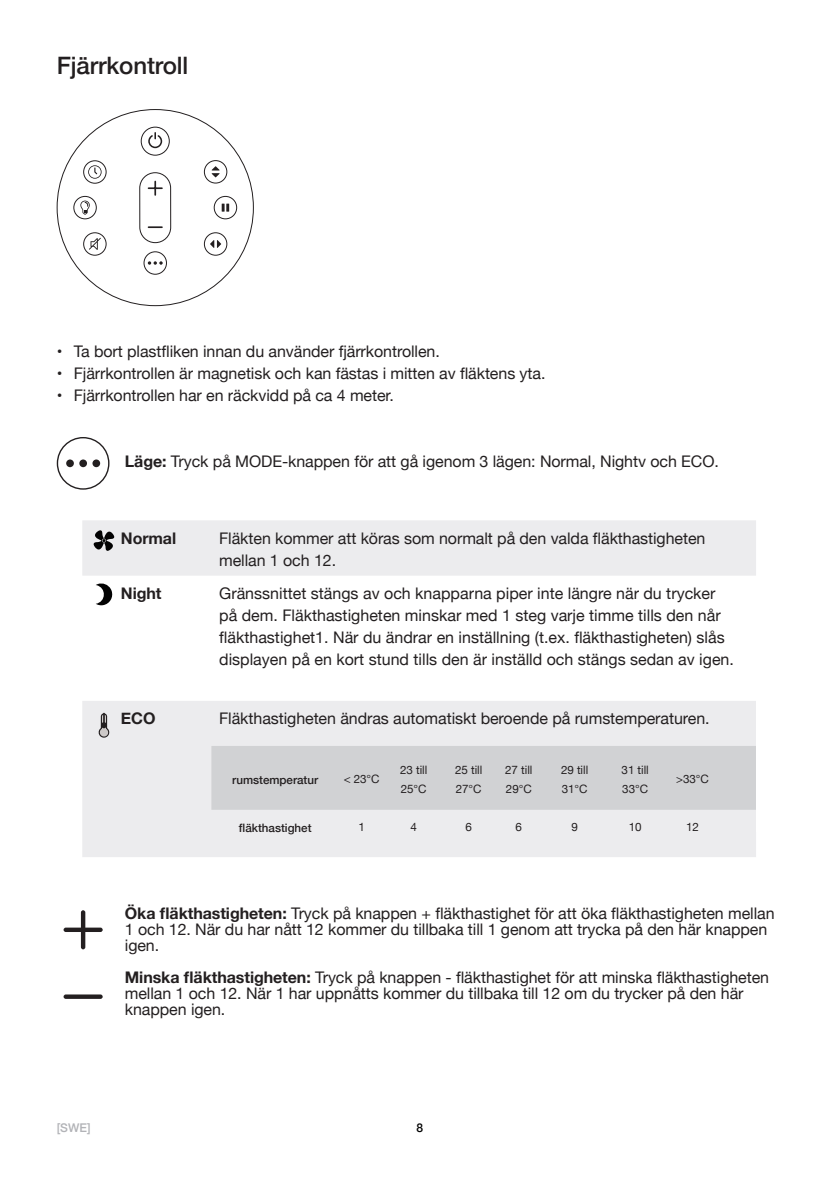
<style>
.page{position:relative;width:840px;height:1191px;background:#fff}
.page>*{position:absolute;margin:0;border:0;box-sizing:border-box;transform-origin:0 0}
.t1{font:500 24px "Helvetica Neue";letter-spacing:-.005em;color:#231f20}
.t2{font:16px/22px "Helvetica Neue";letter-spacing:-.005em;color:#231f20}
.t3{font:700 16px "Helvetica Neue";letter-spacing:-.005em;color:#231f20}
.t4{font:500 12px "Helvetica Neue";color:#b2b3b7}
.t5{font:500 12px "Helvetica Neue";color:#000}
.t6{font:11.6px/19.6px "Helvetica Neue";letter-spacing:-.005em;color:#231f20}
.t7{font:500 11.6px "Helvetica Neue";color:#231f20}
.s1{font-weight:700}
</style>
<div class="page">
<div style="left:139px;top:172px;width:32px;height:71px;border:1px solid #231f20;border-radius:15px"></div>
<svg style="left:148px;top:181px;width:14px;height:14px"></svg>
<svg style="left:148px;top:226px;width:14px;height:2px"></svg>
<div style="left:141px;top:127px;width:28px;height:28px;border:1px solid #231f20;border-radius:50%"></div>
<svg style="left:148px;top:132px;width:14px;height:16px"></svg>
<div style="left:83px;top:161px;width:23px;height:22px;border:1px solid #231f20;border-radius:50%"></div>
<svg style="left:88px;top:165px;width:13px;height:14px"></svg>
<div style="left:74px;top:196px;width:22px;height:23px;border:1px solid #231f20;border-radius:50%"></div>
<svg style="left:80px;top:201px;width:10px;height:14px"></svg>
<div style="left:83px;top:232px;width:23px;height:23px;border:1px solid #231f20;border-radius:50%"></div>
<svg style="left:89px;top:238px;width:12px;height:12px"></svg>
<div style="left:204px;top:160px;width:23px;height:23px;border:1px solid #231f20;border-radius:50%"></div>
<svg style="left:211px;top:166px;width:8px;height:11px"></svg>
<div style="left:204px;top:232px;width:23px;height:23px;border:1px solid #231f20;border-radius:50%"></div>
<svg style="left:210px;top:240px;width:11px;height:8px"></svg>
<div style="left:214px;top:196px;width:23px;height:23px;border:1px solid #231f20;border-radius:50%"></div>
<svg style="left:221px;top:204px;width:8px;height:8px"></svg>
<div style="left:144px;top:252px;width:22px;height:22px;border:1px solid #231f20;border-radius:50%"></div>
<svg style="left:148px;top:261px;width:15px;height:4px"></svg>
<svg style="left:57px;top:437px;width:52px;height:53px"></svg>
<div style="left:79px;top:459px;width:8px;height:8px;background:#231f20;border-radius:50%"></div>
<div style="left:92px;top:459px;width:8px;height:8px;background:#231f20;border-radius:50%"></div>
<div style="left:66px;top:459px;width:8px;height:8px;background:#231f20;border-radius:50%"></div>
<svg style="left:63px;top:910px;width:40px;height:39px"></svg>
<div style="left:63px;top:994px;width:40px;height:5px;background:#231f20;border-radius:2px"></div>
<svg style="left:82px;top:520px;width:673px;height:337px;fill:#ececee"></svg>
<svg style="left:97px;top:712px;width:12px;height:28px"></svg>
<svg style="left:96px;top:582px;width:18px;height:23px"></svg>
<svg style="left:92px;top:529px;width:23px;height:22px"></svg>
<div style="left:211px;top:746px;width:544px;height:64px;background:#d1d2d4"></div>
<p class="t1" style="left:57px;top:47px;width:133px">Fjärrkontroll</p>
<p class="t2" style="left:57px;top:341px;width:384px">• Ta bort plastfliken innan du använder fjärrkontrollen.</p>
<p class="t2" style="left:57px;top:363px;width:490px">• Fjärrkontrollen är magnetisk och kan fästas i mitten av fläktens yta.</p>
<p class="t2" style="left:57px;top:385px;width:338px">• Fjärrkontrollen har en räckvidd på ca 4 meter.</p>
<p class="t2" style="left:125px;top:451px;width:595px"><span class="s1">Läge:</span> Tryck på MODE-knappen för att gå igenom 3 lägen: Normal, Nightv och ECO.</p>
<p class="t3" style="left:121px;top:526px;width:57px">Normal</p>
<p class="t2" style="left:219px;top:528px;width:487px">Fläkten kommer att köras som normalt på den valda fläkthastigheten mellan 1 och 12.</p>
<p class="t3" style="left:121px;top:581px;width:42px">Night</p>
<p class="t2" style="left:219px;top:583px;width:516px">Gränssnittet stängs av och knapparna piper inte längre när du trycker på dem. Fläkthastigheten minskar med 1 steg varje timme tills den når fläkthastighet1. När du ändrar en inställning (t.ex. fläkthastigheten) slås displayen på en kort stund tills den är inställd och stängs sedan av igen.</p>
<p class="t3" style="left:121px;top:706px;width:36px">ECO</p>
<p class="t2" style="left:219px;top:708px;width:491px">Fläkthastigheten ändras automatiskt beroende på rumstemperaturen.</p>
<p class="t7" style="left:232px;top:770px;width:87px">rumstemperatur</p>
<p class="t6" style="left:343px;top:770px;width:37px">&lt; 23°C</p>
<p class="t6" style="left:400px;top:760px;width:29px">23 till<br>25°C</p>
<p class="t6" style="left:455px;top:760px;width:29px">25 till<br>27°C</p>
<p class="t6" style="left:505px;top:760px;width:29px">27 till<br>29°C</p>
<p class="t6" style="left:560px;top:760px;width:29px">29 till<br>31°C</p>
<p class="t6" style="left:621px;top:760px;width:29px">31 till<br>33°C</p>
<p class="t6" style="left:676px;top:770px;width:34px">&gt;33°C</p>
<p class="t7" style="left:239px;top:818px;width:74px">fläkthastighet</p>
<p class="t6" style="left:358px;top:818px;width:8px">1</p>
<p class="t6" style="left:410px;top:818px;width:8px">4</p>
<p class="t6" style="left:465px;top:818px;width:8px">6</p>
<p class="t6" style="left:515px;top:818px;width:8px">6</p>
<p class="t6" style="left:571px;top:818px;width:8px">9</p>
<p class="t6" style="left:628px;top:818px;width:14px">10</p>
<p class="t6" style="left:685px;top:818px;width:14px">12</p>
<p class="t2" style="left:125px;top:903px;width:651px"><span class="s1">Öka fläkthastigheten:</span> Tryck på knappen + fläkthastighet för att öka fläkthastigheten mellan</p>
<p class="t2" style="left:125px;top:922px;width:643px;line-height:16px">1 och 12. När du har nått 12 kommer du tillbaka till 1 genom att trycka på den här knappen igen.</p>
<p class="t2" style="left:125px;top:970px;width:645px;line-height:16px"><span class="s1">Minska fläkthastigheten:</span> Tryck på knappen - fläkthastighet för att minska fläkthastigheten mellan 1 och 12. När 1 har uppnåtts kommer du tillbaka till 12 om du trycker på den här knappen igen.</p>
<p class="t4" style="left:57px;top:1117px;width:35px">[SWE]</p>
<p class="t5" style="left:416px;top:1117px;width:8px">8</p>
</div>
